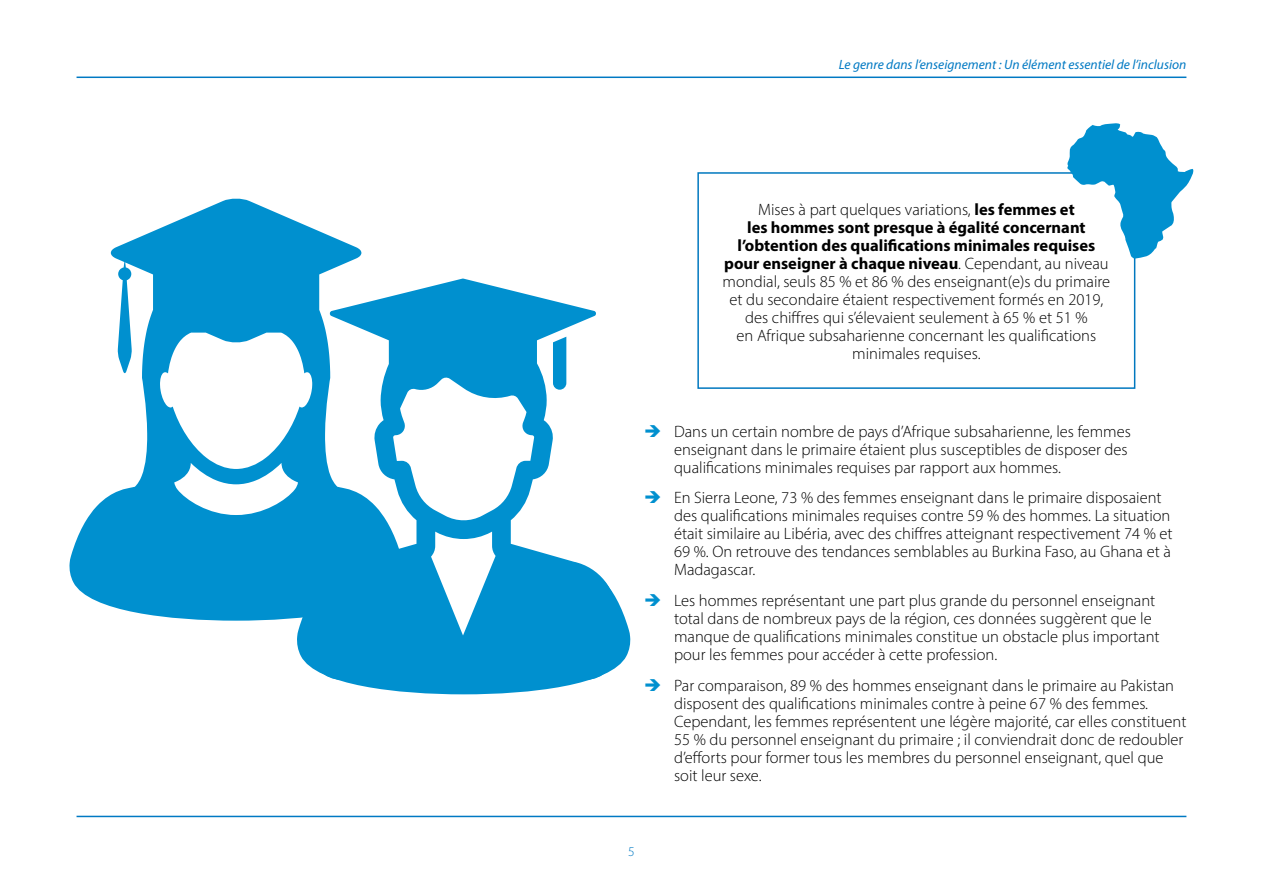
<style>
.page{position:relative;width:1263px;height:893px;background:#fff}
.page>*{position:absolute;margin:0;border:0;box-sizing:border-box;transform-origin:0 0}
.t1{font:300 16.5px/18px "Myriad Pro";color:#000}
.t2{font:italic 13.5px "Myriad Pro";color:#0079c3}
.t3{font:300 13.5px "Myriad Pro";color:#0079c3}
.s1{font-weight:700}
</style>
<div class="page">
<hr style="left:77px;top:816px;width:1109px;height:1px;background:#0079c3">
<hr style="left:77px;top:77px;width:1109px;height:1px;background:#0079c3">
<div style="left:697px;top:172px;width:438px;height:217px;border:2px solid #0078bf"></div>
<svg style="left:1065px;top:123px;width:129px;height:136px"></svg>
<svg style="left:69px;top:198px;width:293px;height:423px;fill:#0090cf"></svg>
<svg style="left:297px;top:560px;width:334px;height:134px"></svg>
<svg style="left:311px;top:279px;width:306px;height:401px;fill:#0090cf"></svg>
<p class="t2" style="left:839px;top:56px;width:349px">Le genre dans l’enseignement : Un élément essentiel de l’inclusion</p>
<p class="t3" style="left:628px;top:844px;width:8px">5</p>
<p class="t1" style="left:723px;top:200px;width:389px;text-align:center">Mises à part quelques variations, <span class="s1">les femmes et<br>les hommes sont presque à égalité concernant l’obtention des qualifications minimales requises pour enseigner à chaque niveau</span>. Cependant, au niveau mondial, seuls 85 % et 86 % des enseignant(e)s du primaire et du secondaire étaient respectivement formés en 2019, des chiffres qui s’élevaient seulement à 65 % et 51 %<br>en Afrique subsaharienne concernant les qualifications minimales requises.</p>
<p class="t1" style="left:674px;top:422px;width:458px">Dans un certain nombre de pays d’Afrique subsaharienne, les femmes enseignant dans le primaire étaient plus susceptibles de disposer des qualifications minimales requises par rapport aux hommes.</p>
<p class="t1" style="left:674px;top:489px;width:500px">En Sierra Leone, 73 % des femmes enseignant dans le primaire disposaient des qualifications minimales requises contre 59 % des hommes. La situation était similaire au Libéria, avec des chiffres atteignant respectivement 74 % et 69 %. On retrouve des tendances semblables au Burkina Faso, au Ghana et à Madagascar.</p>
<p class="t1" style="left:674px;top:591px;width:487px">Les hommes représentant une part plus grande du personnel enseignant total dans de nombreux pays de la région, ces données suggèrent que le manque de qualifications minimales constitue un obstacle plus important pour les femmes pour accéder à cette profession.</p>
<p class="t1" style="left:674px;top:676px;width:514px">Par comparaison, 89 % des hommes enseignant dans le primaire au Pakistan disposent des qualifications minimales contre à peine 67 % des femmes.<br>Cependant, les femmes représentent une légère majorité, car elles constituent 55 % du personnel enseignant du primaire ; il conviendrait donc de redoubler d’efforts pour former tous les membres du personnel enseignant, quel que soit leur sexe.</p>
</div>
